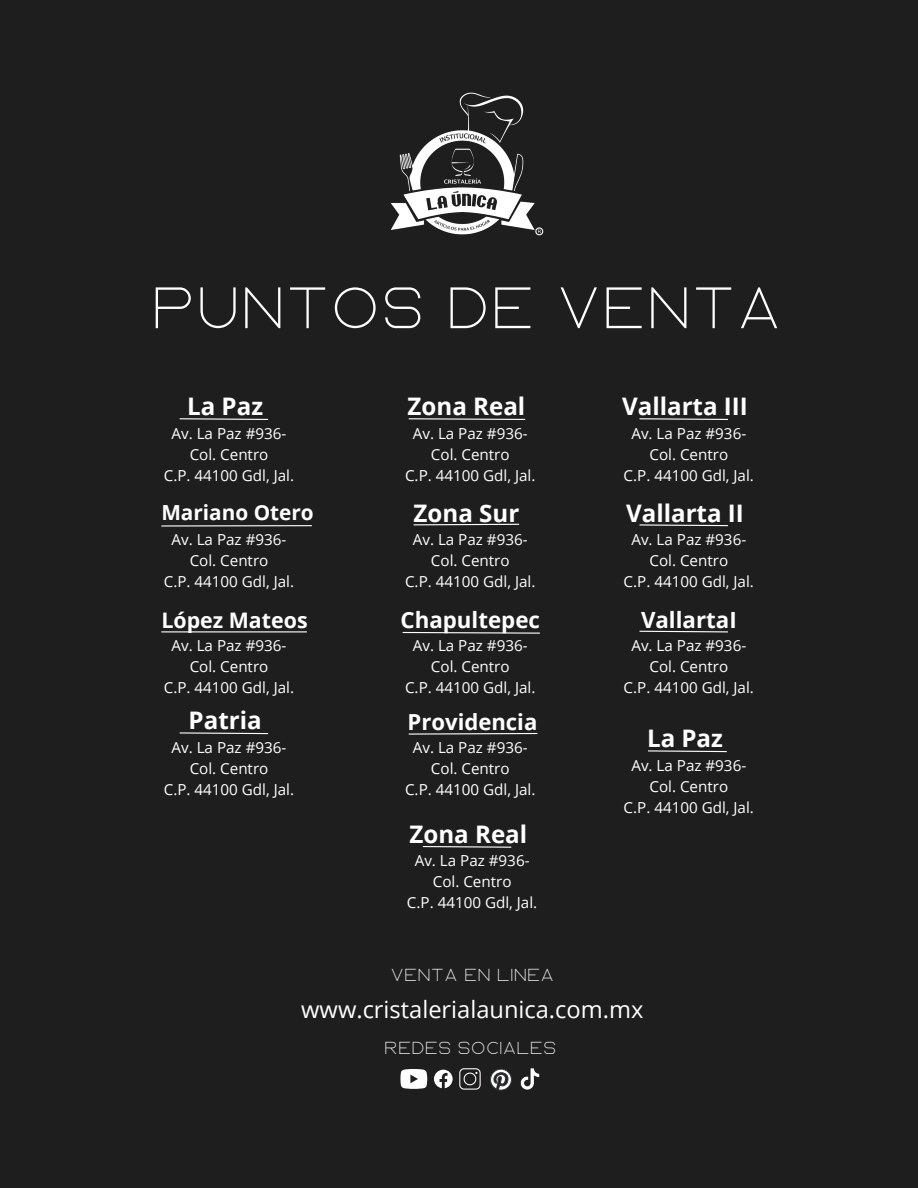
<style>
.page{position:relative;width:918px;height:1188px;background:#1e1e1e}
.page>*{position:absolute;margin:0;border:0;box-sizing:border-box;transform-origin:0 0}
.t1{font:58.2px "Ablation";color:#fff}
.t2{font:700 24.15px "Open Sans";color:#fff}
.t3{font:23.7px "Open Sans";color:#fff}
.t4{font:700 22.35px "Open Sans";color:#fff}
.t5{font:700 22.05px "Open Sans";color:#fff}
.t6{font:700 21.45px "Open Sans";color:#fff}
.t7{font:700 20.7px "Open Sans";color:#fff}
.t8{font:17.4px "Ablation";color:#fff}
.t9{font:15.15px/20.9px "Open Sans";color:#fff;text-align:center}
</style>
<div class="page">
<svg style="left:179px;top:418px;width:90px;height:2px"></svg>
<hr style="left:161px;top:525px;width:151px;height:2px;background:#fff">
<hr style="left:161px;top:631px;width:146px;height:1px;background:#fff">
<svg style="left:179px;top:732px;width:90px;height:3px"></svg>
<svg style="left:422px;top:846px;width:90px;height:2px"></svg>
<svg style="left:408px;top:418px;width:118px;height:2px"></svg>
<svg style="left:413px;top:523px;width:107px;height:3px"></svg>
<svg style="left:402px;top:631px;width:138px;height:3px"></svg>
<svg style="left:408px;top:732px;width:130px;height:3px"></svg>
<svg style="left:648px;top:750px;width:79px;height:3px"></svg>
<svg style="left:639px;top:418px;width:89px;height:2px"></svg>
<svg style="left:639px;top:524px;width:89px;height:3px"></svg>
<svg style="left:639px;top:630px;width:89px;height:3px"></svg>
<img style="left:390px;top:92px;width:154px;height:144px">
<svg style="left:434px;top:1070px;width:19px;height:18px"></svg>
<svg style="left:459px;top:1068px;width:22px;height:22px"></svg>
<svg style="left:490px;top:1069px;width:22px;height:21px"></svg>
<svg style="left:400px;top:1069px;width:27px;height:20px"></svg>
<img style="left:520px;top:1068px;width:20px;height:22px">
<p class="t1" style="left:151px;top:283px;width:633px">PUNTOS DE VENTA</p>
<p class="t2" style="left:187px;top:390px;width:77px">La Paz</p>
<p class="t2" style="left:408px;top:390px;width:119px">Zona Real</p>
<p class="t2" style="left:622px;top:390px;width:127px">Vallarta III</p>
<p class="t9" style="left:172px;top:422px;width:116px">Av. La Paz #936-<br>Col. Centro</p>
<p class="t9" style="left:164px;top:464px;width:132px">C.P. 44100 Gdl, Jal.</p>
<p class="t9" style="left:413px;top:422px;width:116px">Av. La Paz #936-<br>Col. Centro</p>
<p class="t9" style="left:405px;top:464px;width:132px">C.P. 44100 Gdl, Jal.</p>
<p class="t9" style="left:631px;top:422px;width:116px">Av. La Paz #936-<br>Col. Centro</p>
<p class="t9" style="left:624px;top:464px;width:132px">C.P. 44100 Gdl, Jal.</p>
<p class="t7" style="left:161px;top:498px;width:154px">Mariano Otero</p>
<p class="t2" style="left:414px;top:496px;width:107px">Zona Sur</p>
<p class="t2" style="left:626px;top:496px;width:119px">Vallarta II</p>
<p class="t9" style="left:172px;top:529px;width:116px">Av. La Paz #936-<br>Col. Centro</p>
<p class="t9" style="left:164px;top:570px;width:132px">C.P. 44100 Gdl, Jal.</p>
<p class="t9" style="left:413px;top:529px;width:116px">Av. La Paz #936-<br>Col. Centro</p>
<p class="t9" style="left:405px;top:570px;width:132px">C.P. 44100 Gdl, Jal.</p>
<p class="t9" style="left:631px;top:529px;width:116px">Av. La Paz #936-<br>Col. Centro</p>
<p class="t9" style="left:624px;top:570px;width:132px">C.P. 44100 Gdl, Jal.</p>
<p class="t6" style="left:161px;top:606px;width:148px">López Mateos</p>
<p class="t4" style="left:401px;top:604px;width:141px">Chapultepec</p>
<p class="t4" style="left:641px;top:604px;width:97px">VallartaI</p>
<p class="t9" style="left:172px;top:635px;width:116px">Av. La Paz #936-<br>Col. Centro</p>
<p class="t9" style="left:164px;top:677px;width:132px">C.P. 44100 Gdl, Jal.</p>
<p class="t9" style="left:413px;top:635px;width:116px">Av. La Paz #936-<br>Col. Centro</p>
<p class="t9" style="left:405px;top:677px;width:132px">C.P. 44100 Gdl, Jal.</p>
<p class="t9" style="left:631px;top:635px;width:116px">Av. La Paz #936-<br>Col. Centro</p>
<p class="t9" style="left:624px;top:677px;width:132px">C.P. 44100 Gdl, Jal.</p>
<p class="t2" style="left:189px;top:704px;width:75px">Patria</p>
<p class="t9" style="left:172px;top:737px;width:116px">Av. La Paz #936-<br>Col. Centro</p>
<p class="t9" style="left:164px;top:778px;width:132px">C.P. 44100 Gdl, Jal.</p>
<p class="t5" style="left:408px;top:706px;width:131px">Providencia</p>
<p class="t9" style="left:413px;top:737px;width:116px">Av. La Paz #936-<br>Col. Centro</p>
<p class="t9" style="left:405px;top:778px;width:132px">C.P. 44100 Gdl, Jal.</p>
<p class="t2" style="left:647px;top:722px;width:77px">La Paz</p>
<p class="t9" style="left:631px;top:755px;width:116px">Av. La Paz #936-<br>Col. Centro</p>
<p class="t9" style="left:624px;top:796px;width:132px">C.P. 44100 Gdl, Jal.</p>
<p class="t2" style="left:409px;top:817px;width:119px">Zona Real</p>
<p class="t9" style="left:415px;top:850px;width:116px">Av. La Paz #936-<br>Col. Centro</p>
<p class="t9" style="left:407px;top:892px;width:132px">C.P. 44100 Gdl, Jal.</p>
<p class="t8" style="left:390px;top:968px;width:165px">VENTA EN LINEA</p>
<p class="t3" style="left:301px;top:993px;width:344px">www.cristalerialaunica.com.mx</p>
<p class="t8" style="left:384px;top:1041px;width:174px">REDES SOCIALES</p>
</div>
